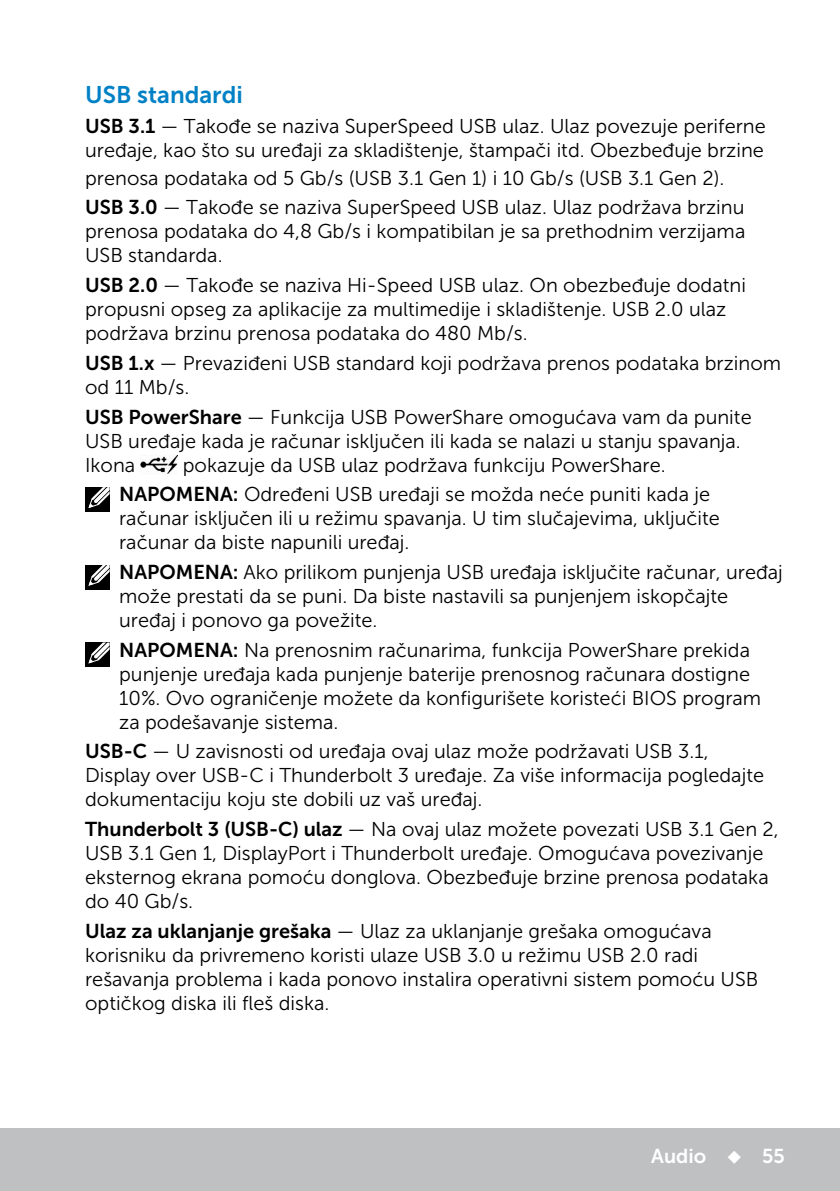
<style>
.page{position:relative;width:840px;height:1191px;background:#fff}
.page>*{position:absolute;margin:0;border:0;box-sizing:border-box;transform-origin:0 0}
.Paragraph{font:24px "Museo Sans For Dell 700";color:#0081c6}
.Paragraph-2{font:20px/24px "Museo Sans For Dell 300";color:#000}
.Note{font:20px/24px "Museo Sans For Dell 300";color:#000}
.t1{font:20px "Museo Sans For Dell 700";color:#fff}
.s1{font-family:"Museo Sans For Dell 700"}
</style>
<div class="page">
<div style="left:0;top:1128px;width:839px;height:63px;background:#bec0c2"></div>
<img style="left:141px;top:455px;width:36px;height:19px">
<div style="left:85px;top:487px;width:24px;height:24px;background:#000"></div>
<svg style="left:88px;top:487px;width:22px;height:22px"></svg>
<div style="left:85px;top:565px;width:24px;height:24px;background:#000"></div>
<svg style="left:88px;top:565px;width:22px;height:21px"></svg>
<div style="left:85px;top:642px;width:24px;height:25px;background:#000"></div>
<svg style="left:88px;top:642px;width:22px;height:22px"></svg>
<p class="Paragraph" style="left:85px;top:81px;width:159px">USB standardi</p>
<p class="Paragraph-2" style="left:85px;top:114px;width:681px"><span class="s1">USB 3.1</span> — Takođe se naziva SuperSpeed USB ulaz. Ulaz povezuje periferne uređaje, kao što su uređaji za skladištenje, štampači itd. Obezbeđuje brzine</p>
<p class="Paragraph-2" style="left:85px;top:166px;width:640px">prenosa podataka od 5 Gb/s (USB 3.1 Gen 1) i 10 Gb/s (USB 3.1 Gen 2).</p>
<p class="Paragraph-2" style="left:85px;top:196px;width:661px;text-align:justify"><span class="s1">USB 3.0</span> — Takođe se naziva SuperSpeed USB ulaz. Ulaz podržava brzinu prenosa podataka do 4,8 Gb/s i kompatibilan je sa prethodnim verzijama USB standarda.</p>
<p class="Paragraph-2" style="left:85px;top:273px;width:662px"><span class="s1">USB 2.0</span> — Takođe se naziva Hi-Speed USB ulaz. On obezbeđuje dodatni propusni opseg za aplikacije za multimedije i skladištenje. USB 2.0 ulaz podržava brzinu prenosa podataka do 480 Mb/s.</p>
<p class="Paragraph-2" style="left:85px;top:351px;width:697px"><span class="s1">USB 1.x</span> — Prevaziđeni USB standard koji podržava prenos podataka brzinom od 11 Mb/s.</p>
<p class="Paragraph-2" style="left:85px;top:405px;width:667px"><span class="s1">USB PowerShare</span> — Funkcija USB PowerShare omogućava vam da punite<br>USB uređaje kada je računar isključen ili kada se nalazi u stanju spavanja.<br>Ikona</p>
<p class="Paragraph-2" style="left:183px;top:453px;width:484px">pokazuje da USB ulaz podržava funkciju PowerShare.</p>
<p class="Note" style="left:119px;top:482px;width:602px"><span class="s1">NAPOMENA:</span> Određeni USB uređaji se možda neće puniti kada je računar isključen ili u režimu spavanja. U tim slučajevima, uključite računar da biste napunili uređaj.</p>
<p class="Note" style="left:119px;top:560px;width:664px"><span class="s1">NAPOMENA:</span> Ako prilikom punjenja USB uređaja isključite računar, uređaj može prestati da se puni. Da biste nastavili sa punjenjem iskopčajte uređaj i ponovo ga povežite.</p>
<p class="Note" style="left:119px;top:638px;width:643px"><span class="s1">NAPOMENA:</span> Na prenosnim računarima, funkcija PowerShare prekida punjenje uređaja kada punjenje baterije prenosnog računara dostigne 10%. Ovo ograničenje možete da konfigurišete koristeći BIOS program za podešavanje sistema.</p>
<p class="Paragraph-2" style="left:85px;top:739px;width:680px"><span class="s1">USB-C</span> — U zavisnosti od uređaja ovaj ulaz može podržavati USB 3.1,<br>Display over USB-C i Thunderbolt 3 uređaje. Za više informacija pogledajte dokumentaciju koju ste dobili uz vaš uređaj.</p>
<p class="Paragraph-2" style="left:85px;top:817px;width:694px"><span class="s1">Thunderbolt 3 (USB-C) ulaz</span> — Na ovaj ulaz možete povezati USB 3.1 Gen 2, USB 3.1 Gen 1, DisplayPort i Thunderbolt uređaje. Omogućava povezivanje eksternog ekrana pomoću donglova. Obezbeđuje brzine prenosa podataka do 40 Gb/s.</p>
<p class="Paragraph-2" style="left:85px;top:919px;width:674px"><span class="s1">Ulaz za uklanjanje grešaka</span> — Ulaz za uklanjanje grešaka omogućava korisniku da privremeno koristi ulaze USB 3.0 u režimu USB 2.0 radi rešavanja problema i kada ponovo instalira operativni sistem pomoću USB optičkog diska ili fleš diska.</p>
<p class="t1" style="left:651px;top:1144px;width:135px">Audio ◆ 55</p>
</div>
